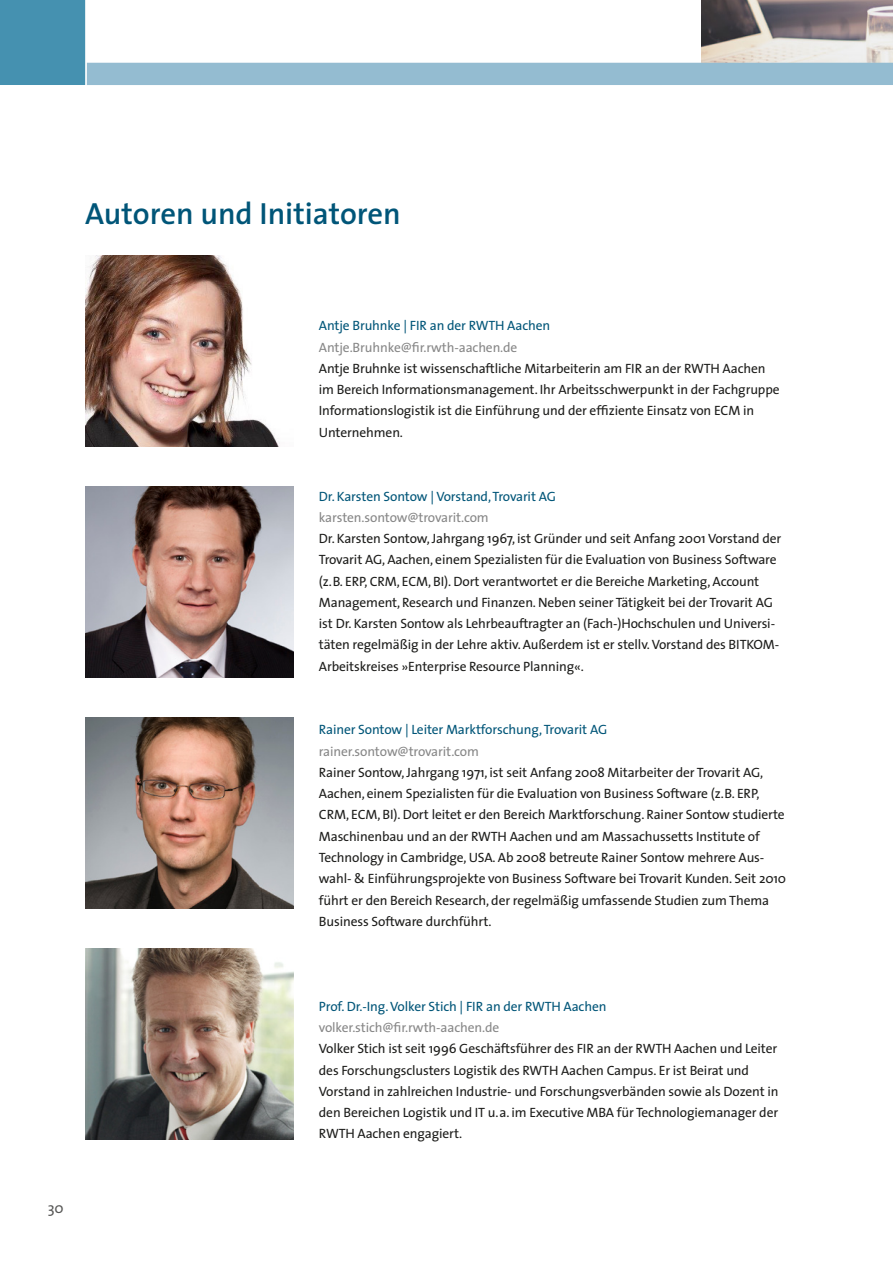
<style>
.page{position:relative;width:893px;height:1263px;background:#fff}
.page>*{position:absolute;margin:0;border:0;box-sizing:border-box;transform-origin:0 0}
.t1{font:600 30.75px "The Sans";color:#005578}
.t2{font:15px "The Sans";color:#575756}
.t3{font:13.5px/21.3px "The Sans";letter-spacing:-.01em;color:#1d1d1b}
.t4{font:13.5px "The Sans";letter-spacing:-.01em;color:#005578}
.t5{font:13.5px "The Sans";letter-spacing:-.01em;color:#878787}
</style>
<div class="page">
<img style="left:702px;top:0;width:191px;height:63px">
<div style="left:86px;top:63px;width:807px;height:22px;background:#94bcd1"></div>
<div style="left:0;top:0;width:87px;height:85px;background:#4591b0"></div>
<img style="left:85px;top:255px;width:195px;height:191px">
<img style="left:85px;top:486px;width:208px;height:191px">
<img style="left:85px;top:948px;width:208px;height:192px">
<img style="left:85px;top:717px;width:208px;height:192px">
<h1 class="t1" style="left:85px;top:194px;width:317px">Autoren und Initiatoren</h1>
<p class="t2" style="left:48px;top:1199px;width:18px">30</p>
<p class="t4" style="left:319px;top:317px;width:233px">Antje Bruhnke | FIR an der RWTH Aachen</p>
<p class="t5" style="left:319px;top:338px;width:200px">Antje.Bruhnke@fir.rwth-aachen.de</p>
<p class="t3" style="left:319px;top:358px;width:462px">Antje Bruhnke ist wissenschaftliche Mitarbeiterin am FIR an der RWTH Aachen im Bereich Informationsmanagement. Ihr Arbeitsschwerpunkt in der Fachgruppe Informationslogistik ist die Einführung und der effiziente Einsatz von ECM in Unternehmen.</p>
<p class="t4" style="left:319px;top:487px;width:239px">Dr. Karsten Sontow | Vorstand, Trovarit AG</p>
<p class="t5" style="left:319px;top:508px;width:171px">karsten.sontow@trovarit.com</p>
<p class="t3" style="left:319px;top:528px;width:464px">Dr. Karsten Sontow, Jahrgang 1967, ist Gründer und seit Anfang 2001 Vorstand der Trovarit AG, Aachen, einem Spezialisten für die Evaluation von Business Software (z.B. ERP, CRM, ECM, BI). Dort verantwortet er die Bereiche Marketing, Account Management, Research und Finanzen. Neben seiner Tätigkeit bei der Trovarit AG ist Dr. Karsten Sontow als Lehrbeauftragter an (Fach-)Hochschulen und Universi&shy;täten regelmäßig in der Lehre aktiv. Außerdem ist er stellv. Vorstand des BITKOM-Arbeitskreises »Enterprise Resource Planning«.</p>
<p class="t4" style="left:319px;top:721px;width:290px">Rainer Sontow | Leiter Marktforschung, Trovarit AG</p>
<p class="t5" style="left:319px;top:742px;width:162px">rainer.sontow@trovarit.com</p>
<p class="t3" style="left:319px;top:762px;width:469px">Rainer Sontow, Jahrgang 1971, ist seit Anfang 2008 Mitarbeiter der Trovarit AG, Aachen, einem Spezialisten für die Evaluation von Business Software (z.B. ERP, CRM, ECM, BI). Dort leitet er den Bereich Marktforschung. Rainer Sontow studierte Maschinenbau und an der RWTH Aachen und am Massachussetts Institute of Technology in Cambridge, USA. Ab 2008 betreute Rainer Sontow mehrere Aus&shy;wahl- &amp; Einführungsprojekte von Business Software bei Trovarit Kunden. Seit 2010 führt er den Bereich Research, der regelmäßig umfassende Studien zum Thema Business Software durchführt.</p>
<p class="t4" style="left:319px;top:998px;width:289px">Prof. Dr.-Ing. Volker Stich | FIR an der RWTH Aachen</p>
<p class="t5" style="left:319px;top:1019px;width:182px">volker.stich@fir.rwth-aachen.de</p>
<p class="t3" style="left:319px;top:1038px;width:461px">Volker Stich ist seit 1996 Geschäftsführer des FIR an der RWTH Aachen und Leiter des Forschungsclusters Logistik des RWTH Aachen Campus. Er ist Beirat und Vorstand in zahlreichen Industrie- und Forschungsverbänden sowie als Dozent in den Bereichen Logistik und IT u.a. im Executive MBA für Technologiemanager der RWTH Aachen engagiert.</p>
</div>
